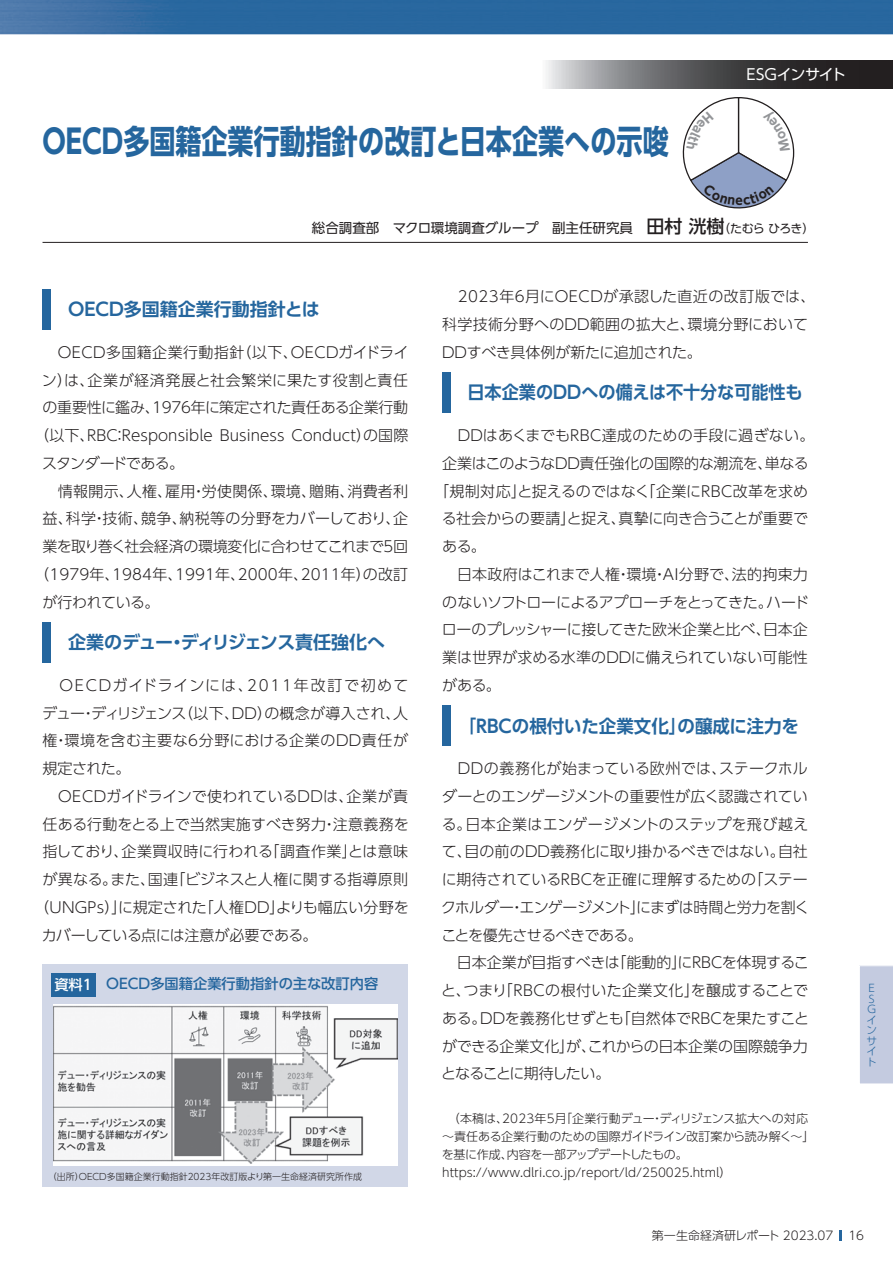
<style>
.page{position:relative;width:893px;height:1263px;background:#fff}
.page>*{position:absolute;margin:0;border:0;box-sizing:border-box;transform-origin:0 0}
.t1{font:700 33px "UD Shin Go Pro";color:#25669e;scale:.79 1}
.t2{font:700 18px "UD Shin Go Pro De";color:#25669e}
.t3{font:700 18px "UD Shin Go Pro De";color:#25669e;scale:.95 1}
.t4{font:700 18px "UD Shin Go Pro De";letter-spacing:-.025em;color:#25669e}
.t5{font:300 15px/27.8px "UD Shin Go Pro";color:#231f20}
.t6{font:300 15px/27.8px "UD Shin Go Pro";letter-spacing:.02em;color:#231f20}
.t7{font:300 15px "UD Shin Go Pro";letter-spacing:-.02em;color:#231f20}
.t8{font:300 15px "UD Shin Go Pro";letter-spacing:.03em;color:#231f20}
.t9{font:300 15px "UD Shin Go Pro";letter-spacing:-.035em;color:#231f20}
.t10{font:300 15px "UD Shin Go Pro";letter-spacing:-.025em;color:#231f20}
.t11{font:300 15px "UD Shin Go Pro";letter-spacing:-.03em;color:#231f20}
.t12{font:300 15px "UD Shin Go Pro";letter-spacing:.04em;color:#231f20}
.t13{font:300 15px "UD Shin Go Pro";letter-spacing:.105em;color:#231f20}
.t14{font:300 15px "UD Shin Go Pro";letter-spacing:.035em;color:#231f20}
.t15{font:300 15px "UD Shin Go Pro";letter-spacing:-.05em;color:#231f20}
.t16{font:15px "UD Shin Go Pro";letter-spacing:-.015em;color:#fff}
.t17{font:500 14.25px "UD Shin Go Pro";color:#25669e}
.t18{font:13.5px "UD Shin Go Pro";color:#231f20}
.t19{font:300 12px/18px "UD Shin Go Pro";color:#231f20}
.t20{font:300 10.5px/10.5px "UD Shin Go Pro";color:#25669e}
.t21{font:300 9px "UD Shin Go Pro";color:#231f20}
.s1{font-weight:500;font-size:18px}
.s2{font-size:12px}
.s3{color:#fff}
</style>
<div class="page">
<div style="left:43px;top:289px;width:8px;height:41px;background:#25669e"></div>
<div style="left:43px;top:622px;width:8px;height:41px;background:#25669e"></div>
<div style="left:442px;top:372px;width:9px;height:41px;background:#25669e"></div>
<div style="left:442px;top:705px;width:9px;height:41px;background:#25669e"></div>
<div style="left:43px;top:964px;width:365px;height:222px;background:#d1d7e7"></div>
<div style="left:51px;top:973px;width:45px;height:23px;background:#25669e"></div>
<img style="left:54px;top:1005px;width:344px;height:159px">
<img style="left:0;top:0;width:893px;height:34px">
<svg style="left:839px;top:1230px;width:3px;height:11px"></svg>
<svg style="left:546px;top:61px;width:347px;height:27px;background:#5b5a5c"></svg>
<hr style="left:43px;top:242px;width:765px;height:1px;background:#231f20">
<div style="left:859px;top:965px;width:34px;height:119px;background:#c4cbe0"></div>
<svg style="left:682px;top:97px;width:113px;height:112px"></svg>
<h1 class="t1" style="left:43px;top:115px;width:794px">OECD多国籍企業行動指針の改訂と日本企業への示唆</h1>
<p class="t16" style="left:747px;top:62px;width:101px">ESGインサイト</p>
<p class="t18" style="left:312px;top:217px;width:504px">総合調査部　マクロ環境調査グループ　副主任研究員　<span class="s1">田村 洸樹</span><span class="s2">（たむら ひろき）</span></p>
<p class="t2" style="left:68px;top:295px;width:253px">OECD多国籍企業行動指針とは</p>
<p class="t8" style="left:43px;top:340px;width:368px">　OECD多国籍企業行動指針（以下、OECDガイドライ</p>
<p class="t12" style="left:42px;top:368px;width:368px">ン）は、企業が経済発展と社会繁栄に果たす役割と責任</p>
<p class="t5" style="left:43px;top:393px;width:367px">の重要性に鑑み、1976年に策定された責任ある企業行動</p>
<p class="t5" style="left:34px;top:421px;width:375px">（以下、RBC：Responsible Business Conduct）の国際</p>
<p class="t15" style="left:42px;top:451px;width:143px">スタンダードである。</p>
<p class="t6" style="left:43px;top:476px;width:367px">　情報開示、人権、雇用・労使関係、環境、贈賄、消費者利</p>
<p class="t6" style="left:43px;top:504px;width:367px">益、科学・技術、競争、納税等の分野をカバーしており、企</p>
<p class="t9" style="left:43px;top:534px;width:367px">業を取り巻く社会経済の環境変化に合わせてこれまで5回</p>
<p class="t5" style="left:34px;top:560px;width:375px">（1979年、1984年、1991年、2000年、2011年）の改訂</p>
<p class="t7" style="left:43px;top:590px;width:118px">が行われている。</p>
<p class="t4" style="left:68px;top:628px;width:319px">企業のデュー・ディリジェンス責任強化へ</p>
<p class="t13" style="left:43px;top:673px;width:367px">　OECDガイドラインには、2011年改訂で初めて</p>
<p class="t7" style="left:42px;top:701px;width:367px">デュー・ディリジェンス（以下、DD）の概念が導入され、人</p>
<p class="t14" style="left:43px;top:728px;width:367px">権・環境を含む主要な6分野における企業のDD責任が</p>
<p class="t5" style="left:43px;top:754px;width:90px">規定された。</p>
<p class="t5" style="left:43px;top:782px;width:367px">　OECDガイドラインで使われているDDは、企業が責</p>
<p class="t5" style="left:43px;top:809px;width:368px">任ある行動をとる上で当然実施すべき努力・注意義務を</p>
<p class="t5" style="left:43px;top:837px;width:367px">指しており、企業買収時に行われる「調査作業」とは意味</p>
<p class="t5" style="left:43px;top:865px;width:367px">が異なる。また、国連「ビジネスと人権に関する指導原則</p>
<p class="t5" style="left:34px;top:893px;width:376px">（UNGPs）」に規定された「人権DD」よりも幅広い分野を</p>
<p class="t7" style="left:42px;top:923px;width:277px">カバーしている点には注意が必要である。</p>
<p class="t17" style="left:54px;top:972px;width:325px"><span class="s3">資料1</span> OECD多国籍企業行動指針の主な改訂内容</p>
<p class="t21" style="left:48px;top:1169px;width:316px">（出所）OECD多国籍企業行動指針2023年改訂版より第一生命経済研究所作成</p>
<p class="t6" style="left:442px;top:282px;width:375px">　2023年6月にOECDが承認した直近の改訂版では、科学技術分野へのDD範囲の拡大と、環境分野において<br>DDすべき具体例が新たに追加された。</p>
<p class="t3" style="left:468px;top:378px;width:354px">日本企業のDDへの備えは不十分な可能性も</p>
<p class="t5" style="left:442px;top:421px;width:374px">　DDはあくまでもRBC達成のための手段に過ぎない。</p>
<p class="t5" style="left:442px;top:449px;width:368px">企業はこのようなDD責任強化の国際的な潮流を、単なる</p>
<p class="t5" style="left:434px;top:476px;width:376px">「規制対応」と捉えるのではなく「企業にRBC改革を求め</p>
<p class="t5" style="left:442px;top:504px;width:368px">る社会からの要請」と捉え、真摯に向き合うことが重要で</p>
<p class="t5" style="left:442px;top:532px;width:45px">ある。</p>
<p class="t5" style="left:442px;top:560px;width:367px">　日本政府はこれまで人権・環境・AI分野で、法的拘束力</p>
<p class="t10" style="left:442px;top:590px;width:368px">のないソフトローによるアプローチをとってきた。ハード</p>
<p class="t11" style="left:442px;top:617px;width:368px">ローのプレッシャーに接してきた欧米企業と比べ、日本企</p>
<p class="t5" style="left:442px;top:643px;width:367px">業は世界が求める水準のDDに備えられていない可能性</p>
<p class="t5" style="left:442px;top:671px;width:60px">がある。</p>
<p class="t2" style="left:459px;top:711px;width:341px">「RBCの根付いた企業文化」の醸成に注力を</p>
<p class="t5" style="left:441px;top:754px;width:370px">　DDの義務化が始まっている欧州では、ステークホルダーとのエンゲージメントの重要性が広く認識されている。日本企業はエンゲージメントのステップを飛び越えて、目の前のDD義務化に取り掛かるべきではない。自社に期待されているRBCを正確に理解するための「ステークホルダー・エンゲージメント」にまずは時間と労力を割くことを優先させるべきである。<br>　日本企業が目指すべきは「能動的」にRBCを体現すること、つまり「RBCの根付いた企業文化」を醸成することである。DDを義務化せずとも「自然体でRBCを果たすことができる企業文化」が、これからの日本企業の国際競争力となることに期待したい。</p>
<p class="t19" style="left:442px;top:1109px;width:374px">　（本稿は、2023年5月「企業行動デュー・ディリジェンス拡大への対応～責任ある企業行動のための国際ガイドライン改訂案から読み解く～」を基に作成、内容を一部アップデートしたもの。https://www.dlri.co.jp/report/ld/250025.html）</p>
<p class="t20" style="left:866px;top:982px;width:11px">Ｅ<br>Ｓ<br>Ｇインサイト</p>
<p class="t19" style="left:652px;top:1226px;width:214px">第一生命経済研レポート 2023.07 16</p>
</div>
